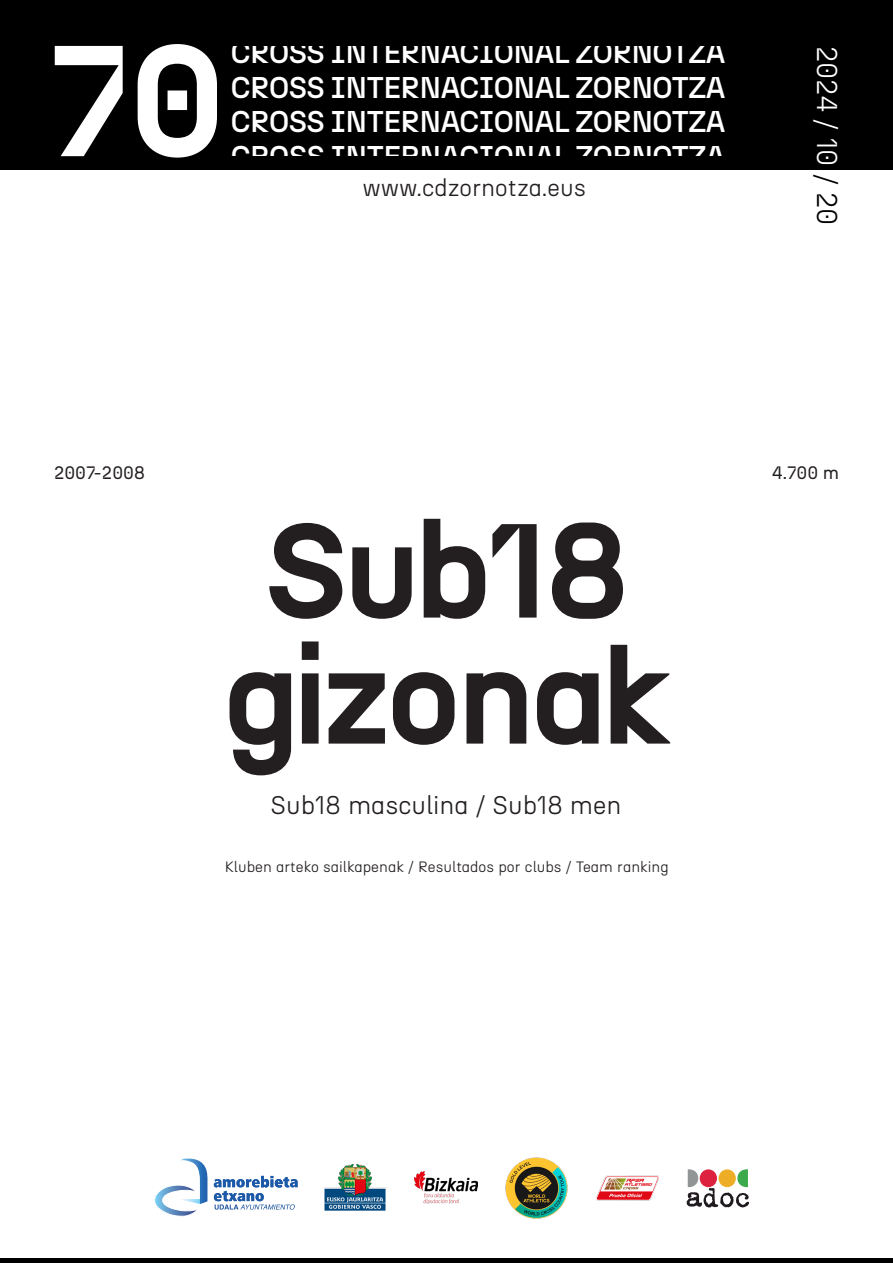
<style>
.page{position:relative;width:893px;height:1263px;background:#fff}
.page>*{position:absolute;margin:0;border:0;box-sizing:border-box;transform-origin:0 0}
.t1{font:700 157.5px "N27";color:#fff}
.t2{font:700 133.5px "N27";color:#231f20}
.t3{font:500 30px/34.5px "N27";letter-spacing:-.02em;color:#fff;text-align:justify}
.t4{font:300 28.5px "N27";letter-spacing:-.01em;color:#fff}
.t5{font:300 25.5px "N27";color:#231f20}
.t6{font:300 24px "N27";color:#231f20}
.t7{font:18px "N27";color:#231f20}
.t8{font:300 15px "N27";letter-spacing:.005em;color:#231f20}
.s1{color:#000001}
</style>
<div class="page">
<img style="left:324px;top:1164px;width:63px;height:47px">
<img style="left:505px;top:1157px;width:63px;height:62px">
<img style="left:596px;top:1175px;width:63px;height:26px">
<svg style="left:686px;top:1169px;width:63px;height:38px"></svg>
<svg style="left:155px;top:1158px;width:143px;height:58px"></svg>
<img style="left:414px;top:1172px;width:63px;height:32px">
<hr style="left:0;top:1259px;width:893px;height:4px;background:#000001">
<div style="left:0;top:0;width:893px;height:170px;background:#000001"></div>
<h1 class="t1" style="left:48px;top:2px;width:179px">70</h1>
<p class="t3" style="left:231px;top:35px;width:496px">CROSS INTERNACIONAL ZORNOTZA CROSS INTERNACIONAL ZORNOTZA CROSS INTERNACIONAL ZORNOTZA CROSS INTERNACIONAL ZORNOTZA</p>
<p class="t6" style="left:362px;top:173px;width:225px">www.cdzornotza.eus</p>
<p class="t4" style="left:844px;top:46px;width:181px;rotate:90deg">2024 / 10 <span class="s1">/ 20</span></p>
<p class="t7" style="left:54px;top:462px;width:92px">2007-2008</p>
<p class="t7" style="left:772px;top:462px;width:69px">4.700 m</p>
<p class="t2" style="left:265px;top:487px;width:364px">Sub18</p>
<p class="t2" style="left:224px;top:613px;width:446px">gizonak</p>
<p class="t5" style="left:271px;top:789px;width:352px">Sub18 masculina / Sub18 men</p>
<p class="t8" style="left:225px;top:857px;width:445px">Kluben arteko sailkapenak / Resultados por clubs / Team ranking</p>
</div>
